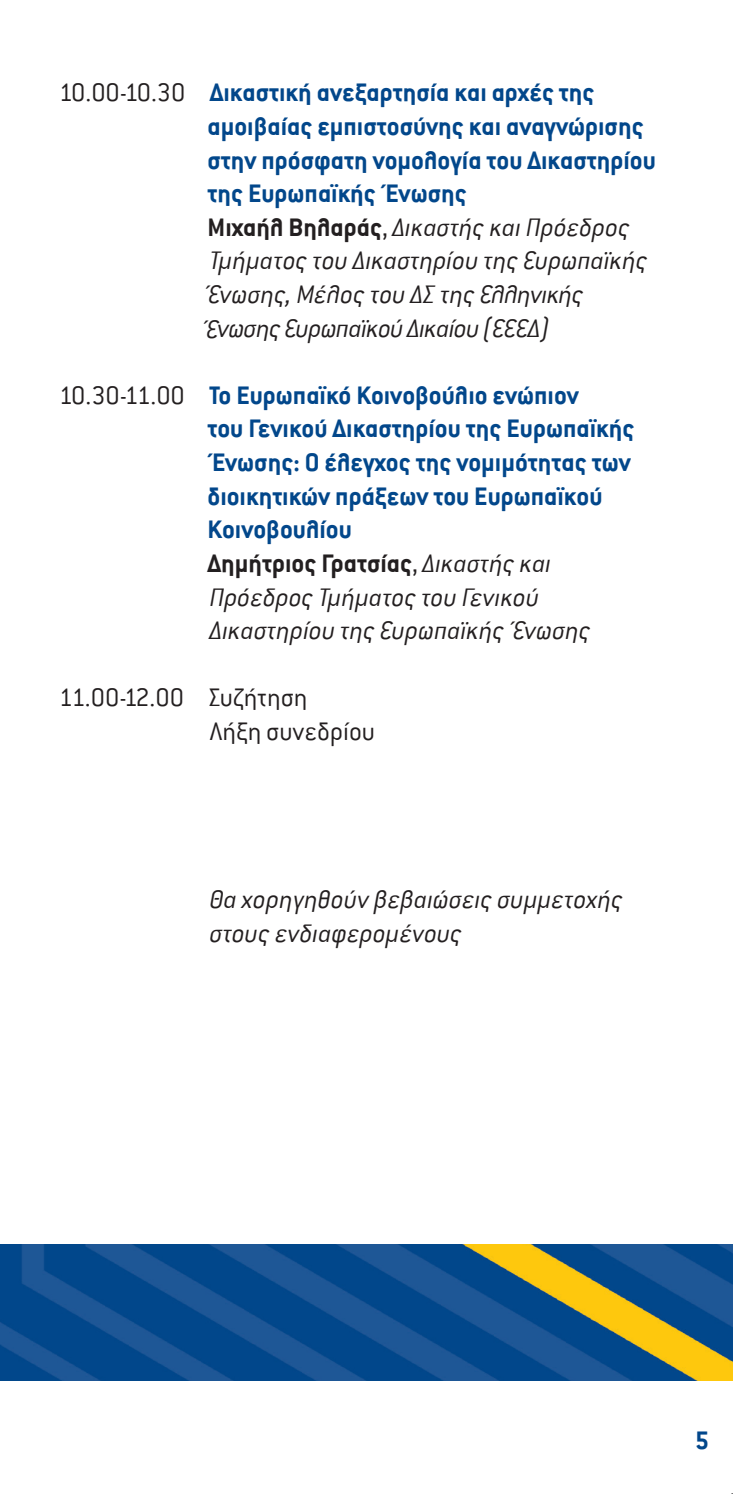
<style>
.page{position:relative;width:733px;height:1494px;background:#fff}
.page>*{position:absolute;margin:0;border:0;box-sizing:border-box;transform-origin:0 0}
.t1{font:700 28px/33.5px "Conduit ITC Hel";color:#02478b}
.t2{font:italic 300 28px/33.5px "Conduit ITC Hel";color:#231f20}
.t3{font:300 28px/33.5px "Conduit ITC Hel";color:#231f20}
.s1{font-weight:300;color:#231f20}
.s2{color:#231f20}
.s3{font-weight:300;font-style:italic;color:#231f20}
</style>
<div class="page">
<img style="left:0;top:1244px;width:733px;height:136px">
<p class="t1" style="left:206px;top:76px;width:451px;text-indent:-148px"><span class="s1">10.00-10.30</span> Δικαστική ανεξαρτησία και αρχές της αμοιβαίας εμπιστοσύνης και αναγνώρισης στην πρόσφατη νομολογία του Δικαστηρίου της Ευρωπαϊκής Ένωσης<br><span class="s2">Μιχαήλ Βηλαράς</span><span class="s1">,</span> <span class="s3">Δικαστής και Πρόεδρος Tμήματος του Δικαστηρίου της Ευρωπαϊκής Ένωσης, Μέλος του ΔΣ της Ελληνικής Ένωσης Ευρωπαϊκού Δικαίου (ΕΕΕΔ)</span></p>
<p class="t1" style="left:207px;top:378px;width:428px;text-indent:-149px"><span class="s1">10.30-11.00</span> Το Ευρωπαϊκό Κοινοβούλιο ενώπιον<br>του Γενικού Δικαστηρίου της Ευρωπαϊκής Ένωσης: Ο έλεγχος της νομιμότητας των διοικητικών πράξεων του Ευρωπαϊκού Κοινοβουλίου<br><span class="s2">Δημήτριος Γρατσίας</span><span class="s1">,</span> <span class="s3">Δικαστής και Πρόεδρος Τμήματος του Γενικού Δικαστηρίου της Ευρωπαϊκής Ένωσης</span></p>
<p class="t3" style="left:210px;top:681px;width:167px;text-indent:-151px">11.00-12.00 Συζήτηση<br>Λήξη συνεδρίου</p>
<p class="t2" style="left:210px;top:883px;width:415px">Θα χορηγηθούν βεβαιώσεις συμμετοχής στους ενδιαφερομένους</p>
<p class="t1" style="left:695px;top:1423px;width:16px">5</p>
</div>
